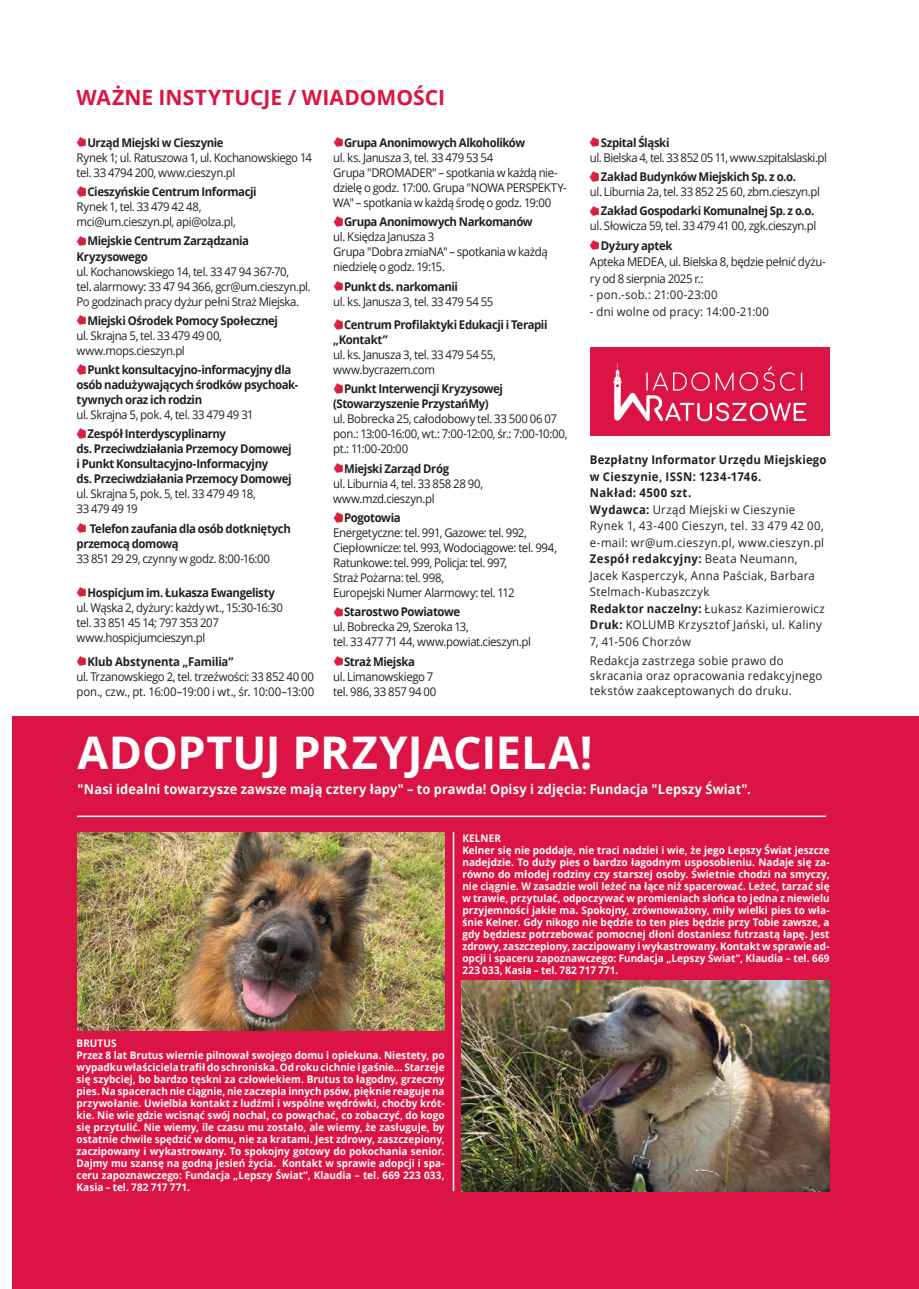
<style>
.page{position:relative;width:919px;height:1289px;background:#fff}
.page>*{position:absolute;margin:0;border:0;box-sizing:border-box;transform-origin:0 0}
.t1{font:700 45px "Open Sans";letter-spacing:.005em;color:#fff}
.t2{font:700 21px "Open Sans";color:#db1445}
.t3{font:700 13.5px "Open Sans";letter-spacing:.01em;color:#fff;scale:.95 1}
.t4{font:12px/15px "Open Sans";letter-spacing:-.03em;color:#231f20;scale:.95 1}
.t5{font:700 12px/15px "Open Sans";letter-spacing:-.035em;color:#231f20;scale:.95 1}
.t6{font:12px/16.5px "Open Sans";letter-spacing:.025em;color:#231f20;scale:.95 1}
.t7{font:12px "Open Sans";letter-spacing:.015em;color:#231f20;scale:.95 1}
.t8{font:12px "Open Sans";letter-spacing:.02em;color:#231f20;scale:.95 1}
.t9{font:700 10.5px/12px "Open Sans";color:#fff;scale:.95 1}
.s1{font-weight:700}
</style>
<div class="page">
<div style="left:590px;top:348px;width:239px;height:88px;background:#db1445"></div>
<svg style="left:613px;top:363px;width:193px;height:58px"></svg>
<svg style="left:77px;top:137px;width:9px;height:10px"></svg>
<svg style="left:77px;top:187px;width:9px;height:9px"></svg>
<svg style="left:77px;top:236px;width:9px;height:9px"></svg>
<svg style="left:77px;top:315px;width:9px;height:10px"></svg>
<svg style="left:77px;top:364px;width:9px;height:10px"></svg>
<svg style="left:77px;top:429px;width:9px;height:9px"></svg>
<svg style="left:77px;top:523px;width:9px;height:9px"></svg>
<svg style="left:77px;top:587px;width:9px;height:10px"></svg>
<svg style="left:77px;top:656px;width:9px;height:9px"></svg>
<svg style="left:333px;top:137px;width:9px;height:10px"></svg>
<svg style="left:333px;top:217px;width:9px;height:9px"></svg>
<svg style="left:333px;top:281px;width:9px;height:9px"></svg>
<svg style="left:333px;top:319px;width:9px;height:10px"></svg>
<svg style="left:333px;top:384px;width:9px;height:9px"></svg>
<svg style="left:333px;top:463px;width:9px;height:10px"></svg>
<svg style="left:333px;top:513px;width:9px;height:9px"></svg>
<svg style="left:333px;top:607px;width:9px;height:9px"></svg>
<svg style="left:333px;top:656px;width:9px;height:9px"></svg>
<svg style="left:590px;top:137px;width:9px;height:10px"></svg>
<svg style="left:590px;top:172px;width:9px;height:9px"></svg>
<svg style="left:590px;top:206px;width:9px;height:9px"></svg>
<svg style="left:590px;top:240px;width:9px;height:10px"></svg>
<div style="left:13px;top:716px;width:905px;height:572px;background:#db1445"></div>
<hr style="left:77px;top:815px;width:748px;height:2px;background:#fff">
<hr style="left:452px;top:832px;width:2px;height:359px;background:#fff">
<img style="left:78px;top:832px;width:366px;height:198px">
<img style="left:461px;top:980px;width:368px;height:211px">
<h2 class="t2" style="left:77px;top:83px;width:17px">WAŻNE</h2>
<h2 class="t2" style="left:159px;top:83px;width:159px">INSTYTUCJE / WIADO</h2>
<h2 class="t2" style="left:376px;top:83px;width:66px">MOŚCI</h2>
<p class="t5" style="left:87px;top:135px;width:145px">U rząd M iejski w Cieszynie</p>
<p class="t4" style="left:77px;top:150px;width:249px">Rynek 1; ul. Ratuszowa 1, ul. Kochanowskiego 14 tel. 33 4794 200, www.cieszyn.pl</p>
<p class="t5" style="left:87px;top:184px;width:180px">Cieszyńskie Centrum I nformacji</p>
<p class="t4" style="left:77px;top:199px;width:169px">Rynek 1, tel. 33 479 42 48, mci@um.cieszyn.pl, api@olza.pl,</p>
<p class="t5" style="left:77px;top:233px;width:183px;text-indent:11px">M iejskie Centrum Zarządzania<br>Kryzysowego</p>
<p class="t4" style="left:77px;top:263px;width:248px">ul. Kochanowskiego 14, tel. 33 47 94 367-70,<br>tel. alarmowy: 33 47 94 366, gcr@um.cieszyn.pl.<br>Po godzinach pracy dyżur pełni Straż Miejska.</p>
<p class="t5" style="left:87px;top:312px;width:202px">M iejski Ośrodek Pomocy Społecznej</p>
<p class="t4" style="left:77px;top:327px;width:154px">ul. Skrajna 5, tel. 33 479 49 00, www.mops.cieszyn.pl</p>
<p class="t5" style="left:77px;top:362px;width:235px;text-indent:11px">Punkt konsultacyjno-informacyjny dla osób nadużywających środków psychoak&shy;tywnych oraz ich rodzin</p>
<p class="t4" style="left:77px;top:407px;width:188px">ul. Skrajna 5, pok. 4, tel. 33 479 49 31</p>
<p class="t5" style="left:77px;top:426px;width:228px;text-indent:11px">Zespół I nterdyscyplinarny<br>ds. Przeciwdziałania Przemocy Domowej i Punkt Konsultacyjno-I nformacyjny<br>ds. Przeciwdziałania Przemocy Domowej</p>
<p class="t4" style="left:77px;top:486px;width:190px">ul. Skrajna 5, pok. 5, tel. 33 479 49 18,<br>33 479 49 19</p>
<p class="t5" style="left:77px;top:520px;width:227px;text-indent:13px">Telefon zaufania dla osób dotkniętych przemocą domową</p>
<p class="t4" style="left:77px;top:550px;width:205px">33 851 29 29, czynny w godz. 8:00-16:00</p>
<p class="t5" style="left:87px;top:584px;width:199px">Hospicjum im. Łukasza Ewangelisty</p>
<p class="t4" style="left:77px;top:599px;width:219px">ul. Wąska 2, dyżury: każdy wt., 15:30-16:30 tel. 33 851 45 14; 797 353 207 www.hospicjumcieszyn.pl</p>
<p class="t5" style="left:87px;top:653px;width:155px">Klub Abstynenta „Familia”</p>
<p class="t4" style="left:77px;top:668px;width:252px">ul. Trzanowskiego 2, tel. trzeźwości: 33 852 40 00 pon., czw., pt. 16:00–19:00 i wt., śr. 10:00–13:00</p>
<p class="t5" style="left:600px;top:135px;width:74px">Szpital Śląski</p>
<p class="t4" style="left:590px;top:150px;width:251px">ul. Bielska 4, tel. 33 852 05 11, www.szpitalslaski.pl</p>
<p class="t5" style="left:600px;top:169px;width:207px">Zakład Budynków M iejskich Sp. z o.o.</p>
<p class="t4" style="left:590px;top:184px;width:244px">ul. Liburnia 2a, tel. 33 852 25 60, zbm.cieszyn.pl</p>
<p class="t5" style="left:600px;top:203px;width:226px">Zakład Gospodarki Komunalnej Sp. z o.o.</p>
<p class="t4" style="left:590px;top:218px;width:240px">ul. Słowicza 59, tel. 33 479 41 00, zgk.cieszyn.pl</p>
<p class="t5" style="left:600px;top:237px;width:77px">Dyżury aptek</p>
<p class="t4" style="left:590px;top:253px;width:250px;line-height:16.5px">Apteka MEDEA, ul. Bielska 8, będzie pełnić dyżu&shy;ry od 8 sierpnia 2025 r.:</p>
<p class="t8" style="left:590px;top:287px;width:136px">- pon.-sob.: 21:00-23:00</p>
<p class="t7" style="left:590px;top:303px;width:190px">- dni wolne od pracy: 14:00-21:00</p>
<p class="t5" style="left:344px;top:135px;width:192px">Grupa Anonimowych Alkoholików</p>
<p class="t4" style="left:333px;top:150px;width:247px">ul. ks. Janusza 3, tel. 33 479 53 54<br>Grupa "DROMADER" – spotkania w każdą nie&shy;dzielę o godz. 17:00. Grupa "NOWA PERSPEKTY-WA" – spotkania w każdą środę o godz. 19:00</p>
<p class="t5" style="left:344px;top:214px;width:200px">Grupa Anonimowych Narkomanów</p>
<p class="t4" style="left:333px;top:229px;width:227px">ul. Księdza Janusza 3<br>Grupa "Dobra zmiaNA" – spotkania w każdą niedzielę o godz. 19:15.</p>
<p class="t5" style="left:344px;top:278px;width:121px">Punkt ds. narkomanii</p>
<p class="t4" style="left:333px;top:293px;width:170px">ul. ks. Janusza 3, tel. 33 479 54 55</p>
<p class="t5" style="left:333px;top:317px;width:227px;text-indent:11px">Centrum Profilaktyki Edukacji i Terapii „Kontakt”</p>
<p class="t4" style="left:333px;top:347px;width:173px">ul. ks. Janusza 3, tel. 33 479 54 55, www.bycrazem.com</p>
<p class="t5" style="left:333px;top:381px;width:180px;text-indent:11px">Punkt I nterwencji Kryzysowej (Stowarzyszenie PrzystańMy)</p>
<p class="t4" style="left:333px;top:411px;width:248px">ul. Bobrecka 25, całodobowy tel. 33 500 06 07 pon.: 13:00-16:00, wt.: 7:00-12:00, śr.: 7:00-10:00, pt.: 11:00-20:00</p>
<p class="t5" style="left:344px;top:460px;width:112px">M iejski Zarząd Dróg</p>
<p class="t4" style="left:333px;top:475px;width:159px">ul. Liburnia 4, tel. 33 858 28 90, www.mzd.cieszyn.pl</p>
<p class="t5" style="left:344px;top:510px;width:61px">Pogotowia</p>
<p class="t4" style="left:333px;top:525px;width:237px">Energetyczne: tel. 991, Gazowe: tel. 992, Ciepłownicze: tel. 993, Wodociągowe: tel. 994, Ratunkowe: tel. 999, Policja: tel. 997,<br>Straż Pożarna: tel. 998,<br>Europejski Numer Alarmowy: tel. 112</p>
<p class="t5" style="left:344px;top:604px;width:124px">Starostwo Powiatowe</p>
<p class="t4" style="left:333px;top:619px;width:210px">ul. Bobrecka 29, Szeroka 13,<br>tel. 33 477 71 44, www.powiat.cieszyn.pl</p>
<p class="t5" style="left:344px;top:653px;width:76px">Straż M iejska</p>
<p class="t4" style="left:333px;top:668px;width:110px">ul. Limanowskiego 7 tel. 986, 33 857 94 00</p>
<p class="t6" style="left:590px;top:451px;width:250px"><span class="s1">Bezpłatny I nformator U rzędu M iejskiego w Cieszynie, ISS N: 1234-1746.<br>Nakład: 4500 szt.<br>Wydawca:</span> Urząd Miejski w Cieszynie Rynek 1, 43-400 Cieszyn, tel. 33 479 42 00, e-mail: wr@um.cieszyn.pl, www.cieszyn.pl <span class="s1">Zespół redakcyjny:</span> Beata Neumann, Jacek Kasperczyk, Anna Paściak, Barbara Stelmach-Kubaszczyk<br><span class="s1">Redaktor naczelny:</span> Łukasz Kazimierowicz <span class="s1">Druk:</span> KOLUMB Krzysztof Jański, ul. Kaliny 7, 41-506 Chorzów</p>
<p class="t6" style="left:590px;top:653px;width:246px;line-height:15px">Redakcja zastrzega sobie prawo do skracania oraz opracowania redakcyjnego tekstów zaakceptowanych do druku.</p>
<h1 class="t1" style="left:78px;top:721px;width:516px">ADOPtuj przyjaciela!</h1>
<p class="t3" style="left:78px;top:780px;width:710px">"Nasi idealni towarzysze zawsze mają cztery łapy" – to prawda! Opisy i zdjęcia: Fundacja "Lepszy Świat".</p>
<p class="t9" style="left:462px;top:831px;width:388px">KELNER<br>Kelner się nie poddaje, nie traci nadziei i wie, że jego Lepszy Świat jeszcze nadejdzie. To duży pies o bardzo łagodnym usposobieniu. Nadaje się za&shy;równo do młodej rodziny czy starszej osoby. Świetnie chodzi na smyczy, nie ciągnie. W zasadzie woli leżeć na łące niż spacerować. Leżeć, tarzać się w trawie, przytulać, odpoczywać w promieniach słońca to jedna z niewielu przyjemności jakie ma. Spokojny, zrównoważony, miły wielki pies to wła&shy;śnie Kelner. Gdy nikogo nie będzie to ten pies będzie przy Tobie zawsze, a gdy będziesz potrzebować pomocnej dłoni dostaniesz futrzastą łapę. Jest zdrowy, zaszczepiony, zaczipowany i wykastrowany. Kontakt w sprawie ad&shy;opcji i spaceru zapoznawczego: Fundacja „Lepszy Świat”, Klaudia – tel. 669<br>223 033, Kasia – tel. 782 717 771.</p>
<p class="t9" style="left:77px;top:1037px;width:389px">BRUTUS<br>Przez 8 lat Brutus wiernie pilnował swojego domu i opiekuna. Niestety, po wypadku właściciela trafił do schroniska. Od roku cichnie i gaśnie… Starzeje się szybciej, bo bardzo tęskni za człowiekiem. Brutus to łagodny, grzeczny pies. Na spacerach nie ciągnie, nie zaczepia innych psów, pięknie reaguje na przywołanie. Uwielbia kontakt z ludźmi i wspólne wędrówki, choćby krót&shy;kie. Nie wie gdzie wcisnąć swój nochal, co powąchać, co zobaczyć, do kogo się przytulić. Nie wiemy, ile czasu mu zostało, ale wiemy, że zasługuje, by ostatnie chwile spędzić w domu, nie za kratami. Jest zdrowy, zaszczepiony, zaczipowany i wykastrowany. To spokojny gotowy do pokochania senior.<br>Dajmy mu szansę na godną jesień życia. Kontakt w sprawie adopcji i spa&shy;ceru zapoznawczego: Fundacja „Lepszy Świat”, Klaudia – tel. 669 223 033, Kasia – tel. 782 717 771.</p>
</div>
